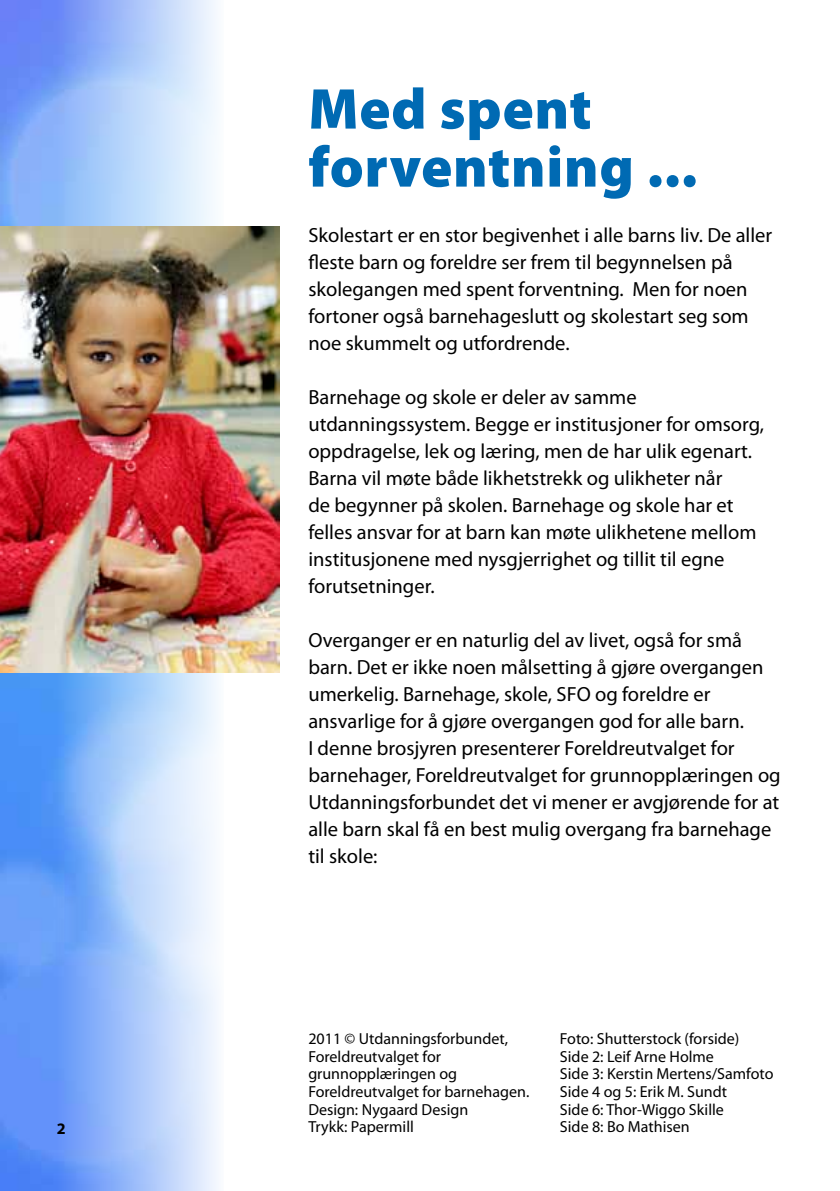
<style>
.page{position:relative;width:840px;height:1191px;background:#fff}
.page>*{position:absolute;margin:0;border:0;box-sizing:border-box;transform-origin:0 0}
.t1{font:900 58px/58px "Myriad Pro";letter-spacing:.01em;color:#006ab3}
.t2{font:20.4px/27px "Myriad Pro";color:#000}
.t3{font:16px/17.6px "Myriad Pro";color:#000}
.t4{font:700 16px "Myriad Pro";color:#000}
</style>
<div class="page">
<img style="left:0;top:0;width:57px;height:1191px">
<svg style="left:57px;top:0;width:170px;height:1191px;background:#b4d0fa"></svg>
<img style="left:0;top:227px;width:280px;height:445px">
<h1 class="t1" style="left:308px;top:78px;width:390px">Med spent forventning ...</h1>
<p class="t2" style="left:308px;top:221px;width:465px">Skolestart er en stor begivenhet i alle barns liv. De aller fleste barn og foreldre ser frem til begynnelsen på skolegangen med spent forventning. Men for noen fortoner også barnehageslutt og skolestart seg som noe skummelt og utfordrende.</p>
<p class="t2" style="left:308px;top:383px;width:457px">Barnehage og skole er deler av samme utdanningssystem. Begge er institusjoner for omsorg, oppdragelse, lek og læring, men de har ulik egenart.<br>Barna vil møte både likhetstrekk og ulikheter når<br>de begynner på skolen. Barnehage og skole har et felles ansvar for at barn kan møte ulikhetene mellom institusjonene med nysgjerrighet og tillit til egne forutsetninger.</p>
<p class="t2" style="left:308px;top:626px;width:473px">Overganger er en naturlig del av livet, også for små barn. Det er ikke noen målsetting å gjøre overgangen umerkelig. Barnehage, skole, SFO og foreldre er ansvarlige for å gjøre overgangen god for alle barn.<br>I denne brosjyren presenterer Foreldreutvalget for barnehager, Foreldreutvalget for grunnopplæringen og Utdanningsforbundet det vi mener er avgjørende for at alle barn skal få en best mulig overgang fra barnehage til skole:</p>
<p class="t3" style="left:308px;top:1029px;width:222px">2011 © Utdanningsforbundet,<br>Foreldreutvalget for grunnopplæringen og<br>Foreldreutvalget for barnehagen.<br>Design: Nygaard Design</p>
<p class="t4" style="left:57px;top:1118px;width:10px">2</p>
<p class="t3" style="left:308px;top:1117px;width:107px">Trykk: Papermill</p>
<p class="t3" style="left:559px;top:1029px;width:215px">Foto: Shutterstock (forside)<br>Side 2: Leif Arne Holme<br>Side 3: Kerstin Mertens/Samfoto<br>Side 4 og 5: Erik M. Sundt<br>Side 6: Thor-Wiggo Skille<br>Side 8: Bo Mathisen</p>
</div>
